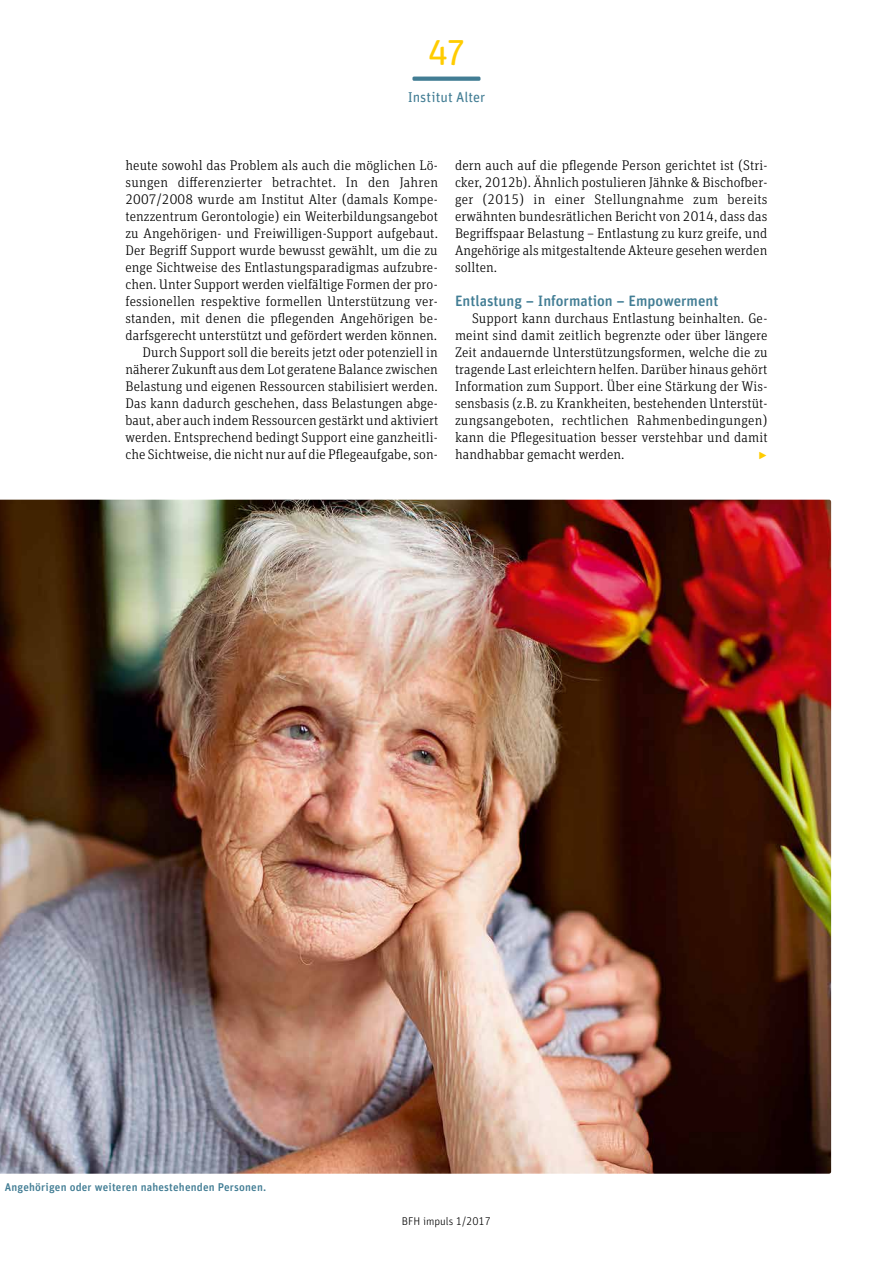
<style>
.page{position:relative;width:893px;height:1263px;background:#fff}
.page>*{position:absolute;margin:0;border:0;box-sizing:border-box;transform-origin:0 0}
.t1{font:36px "Unit Rounded Pro";color:#fc0}
.t2{font:300 16.5px "Unit Rounded Pro";color:#fc0}
.t3{font:500 15px "Unit Rounded Pro";color:#427d94}
.t4{font:14.25px "Unit Rounded Pro";color:#427d94}
.t5{font:300 13.95px/17px "Unit Slab Pro";letter-spacing:.005em;color:#000;text-align:justify}
.t6{font:500 11.25px "Unit Rounded Pro";letter-spacing:.015em;color:#427d94}
.t7{font:300 11.25px "Unit Rounded Pro";color:#000}
</style>
<div class="page">
<svg style="left:412px;top:77px;width:68px;height:4px"></svg>
<img style="left:0;top:500px;width:831px;height:674px">
<h1 class="t1" style="left:428px;top:25px;width:39px">47</h1>
<p class="t4" style="left:408px;top:87px;width:79px">Institut Alter</p>
<p class="t5" style="left:125px;top:156px;width:314px;text-align:right">heute sowohl das Problem als auch die möglichen Lö&shy;sungen differenzierter betrachtet. In den Jahren 2007/2008 wurde am Institut Alter (damals Kompe&shy;tenzzentrum Gerontologie) ein Weiterbildungsangebot zu Angehörigen- und Freiwilligen-Support aufgebaut.<br>Der Begriff Support wurde bewusst gewählt, um die zu enge Sichtweise des Entlastungsparadigmas aufzubre&shy;chen. Unter Support werden vielfältige Formen der pro&shy;fessionellen respektive formellen Unterstützung ver&shy;standen, mit denen die pflegenden Angehörigen be&shy;darfsgerecht unterstützt und gefördert werden können.<br>Durch Support soll die bereits jetzt oder potenziell in näherer Zukunft aus dem Lot geratene Balance zwischen Belastung und eigenen Ressourcen stabilisiert werden.<br>Das kann dadurch geschehen, dass Belastungen abge&shy;baut, aber auch indem Ressourcen gestärkt und aktiviert werden. Entsprechend bedingt Support eine ganzheitli&shy;che Sichtweise, die nicht nur auf die Pflegeaufgabe, son-</p>
<p class="t5" style="left:455px;top:156px;width:314px">dern auch auf die pflegende Person gerichtet ist (Stri&shy;cker, 2012b). Ähnlich postulieren Jähnke &amp; Bischofber&shy;ger (2015) in einer Stellungnahme zum bereits erwähnten bundesrätlichen Bericht von 2014, dass das Begriffspaar Belastung – Entlastung zu kurz greife, und Angehörige als mitgestaltende Akteure gesehen werden sollten.</p>
<p class="t3" style="left:455px;top:290px;width:265px">Entlastung – Information – Empowerment</p>
<p class="t5" style="left:455px;top:309px;width:314px;text-indent:17px">Support kann durchaus Entlastung beinhalten. Ge&shy;meint sind damit zeitlich begrenzte oder über längere Zeit andauernde Unterstützungsformen, welche die zu tragende Last erleichtern helfen. Darüber hinaus gehört Information zum Support. Über eine Stärkung der Wis&shy;sensbasis (z.B. zu Krankheiten, bestehenden Unterstüt&shy;zungsangeboten, rechtlichen Rahmenbedingungen) kann die Pflegesituation besser verstehbar und damit handhabbar gemacht werden.</p>
<p class="t2" style="left:758px;top:444px;width:11px">▶</p>
<p class="t6" style="left:5px;top:1179px;width:263px">Angehörigen oder weiteren nahestehenden Personen.</p>
<p class="t7" style="left:402px;top:1213px;width:91px">BFH impuls 1/2017</p>
</div>
